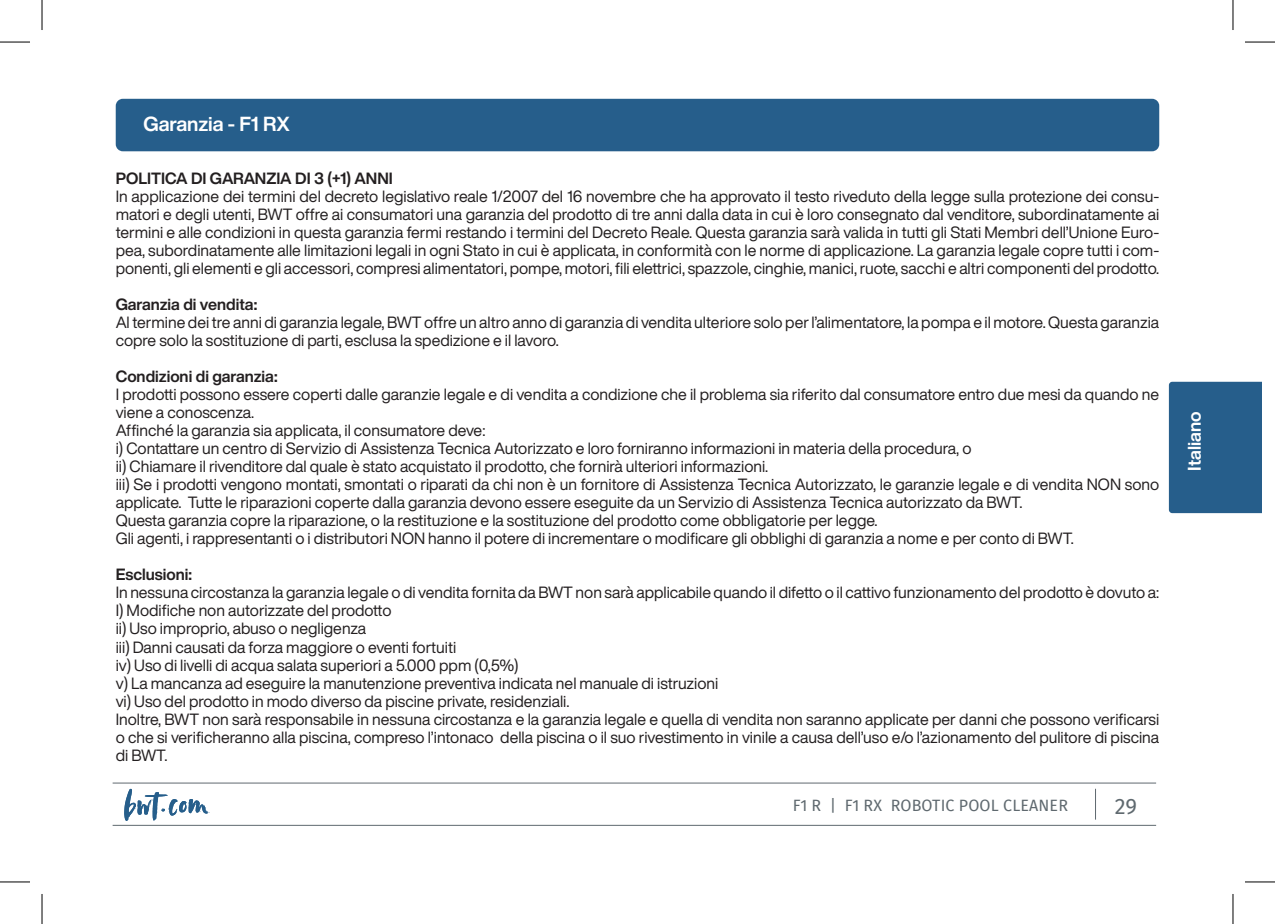
<style>
.page{position:relative;width:1275px;height:924px;background:#fff}
.page>*{position:absolute;margin:0;border:0;box-sizing:border-box;transform-origin:0 0}
.t1{font:22px "Fira Sans";color:#5f696f}
.t2{font:700 20px "Helvetica Now Display";color:#fff}
.t3{font:700 18px "Helvetica Now Display";color:#fff}
.t4{font:16px/18px "Helvetica Now Display";color:#231f20}
.t5{font:700 16px "Helvetica Now Display";color:#231f20}
.t6{font:16px "Fira Sans";letter-spacing:.01em;color:#5f696f}
</style>
<div class="page">
<div style="left:1168px;top:381px;width:93px;height:132px;background:#265e8b"></div>
<hr style="left:113px;top:824px;width:1043px;height:1px;background:#5f696f">
<hr style="left:113px;top:782px;width:1043px;height:1px;background:#5f696f">
<hr style="left:1095px;top:788px;width:1px;height:31px;background:#5f696f">
<svg style="left:124px;top:788px;width:84px;height:32px"></svg>
<div style="left:116px;top:99px;width:1043px;height:52px;background:#265e8b;border-radius:7px"></div>
<hr style="left:0;top:42px;width:30px;height:1px;background:#000">
<hr style="left:1245px;top:42px;width:30px;height:1px;background:#000">
<hr style="left:0;top:881px;width:30px;height:1px;background:#000">
<hr style="left:1245px;top:881px;width:30px;height:1px;background:#000">
<hr style="left:42px;top:0;width:1px;height:30px;background:#000">
<hr style="left:42px;top:893px;width:1px;height:30px;background:#000">
<hr style="left:1232px;top:0;width:1px;height:30px;background:#000">
<hr style="left:1232px;top:893px;width:1px;height:30px;background:#000">
<p class="t2" style="left:143px;top:110px;width:148px">Garanzia - F1 RX</p>
<p class="t5" style="left:116px;top:167px;width:279px">POLITICA DI GARANZIA DI 3 (+1) ANNI</p>
<p class="t4" style="left:116px;top:187px;width:1045px;text-align:justify">In applicazione dei termini del decreto legislativo reale 1/2007 del 16 novembre che ha approvato il testo riveduto della legge sulla protezione dei consu&shy;matori e degli utenti, BWT offre ai consumatori una garanzia del prodotto di tre anni dalla data in cui è loro consegnato dal venditore, subordinatamente ai termini e alle condizioni in questa garanzia fermi restando i termini del Decreto Reale. Questa garanzia sarà valida in tutti gli Stati Membri dell’Unione Euro&shy;pea, subordinatamente alle limitazioni legali in ogni Stato in cui è applicata, in conformità con le norme di applicazione. La garanzia legale copre tutti i com&shy;ponenti, gli elementi e gli accessori, compresi alimentatori, pompe, motori, fili elettrici, spazzole, cinghie, manici, ruote, sacchi e altri componenti del prodotto.</p>
<p class="t5" style="left:116px;top:293px;width:143px">Garanzia di vendita:</p>
<p class="t4" style="left:116px;top:313px;width:1045px">Al termine dei tre anni di garanzia legale, BWT offre un altro anno di garanzia di vendita ulteriore solo per l’alimentatore, la pompa e il motore. Questa garanzia copre solo la sostituzione di parti, esclusa la spedizione e il lavoro.</p>
<p class="t5" style="left:116px;top:365px;width:163px">Condizioni di garanzia:</p>
<p class="t4" style="left:116px;top:385px;width:1045px">I prodotti possono essere coperti dalle garanzie legale e di vendita a condizione che il problema sia riferito dal consumatore entro due mesi da quando ne viene a conoscenza.<br>Affinché la garanzia sia applicata, il consumatore deve:<br>i) Contattare un centro di Servizio di Assistenza Tecnica Autorizzato e loro forniranno informazioni in materia della procedura, o<br>ii) Chiamare il rivenditore dal quale è stato acquistato il prodotto, che fornirà ulteriori informazioni.<br>iii) Se i prodotti vengono montati, smontati o riparati da chi non è un fornitore di Assistenza Tecnica Autorizzato, le garanzie legale e di vendita NON sono applicate. Tutte le riparazioni coperte dalla garanzia devono essere eseguite da un Servizio di Assistenza Tecnica autorizzato da BWT.<br>Questa garanzia copre la riparazione, o la restituzione e la sostituzione del prodotto come obbligatorie per legge.<br>Gli agenti, i rappresentanti o i distributori NON hanno il potere di incrementare o modificare gli obblighi di garanzia a nome e per conto di BWT.</p>
<p class="t5" style="left:116px;top:563px;width:78px">Esclusioni:</p>
<p class="t4" style="left:116px;top:583px;width:1045px">In nessuna circostanza la garanzia legale o di vendita fornita da BWT non sarà applicabile quando il difetto o il cattivo funzionamento del prodotto è dovuto a:<br>I) Modifiche non autorizzate del prodotto<br>ii) Uso improprio, abuso o negligenza<br>iii) Danni causati da forza maggiore o eventi fortuiti<br>iv) Uso di livelli di acqua salata superiori a 5.000 ppm (0,5%)<br>v) La mancanza ad eseguire la manutenzione preventiva indicata nel manuale di istruzioni<br>vi) Uso del prodotto in modo diverso da piscine private, residenziali.<br>Inoltre, BWT non sarà responsabile in nessuna circostanza e la garanzia legale e quella di vendita non saranno applicate per danni che possono verificarsi o che si verificheranno alla piscina, compreso l’intonaco della piscina o il suo rivestimento in vinile a causa dell’uso e/o l’azionamento del pulitore di piscina di BWT.</p>
<p class="t6" style="left:793px;top:793px;width:277px">F1 R | F1 RX ROBOTIC POOL CLEANER</p>
<h1 class="t1" style="left:1114px;top:789px;width:24px">29</h1>
<p class="t3" style="left:1182px;top:470px;width:60px;rotate:-90deg">Italiano</p>
</div>
